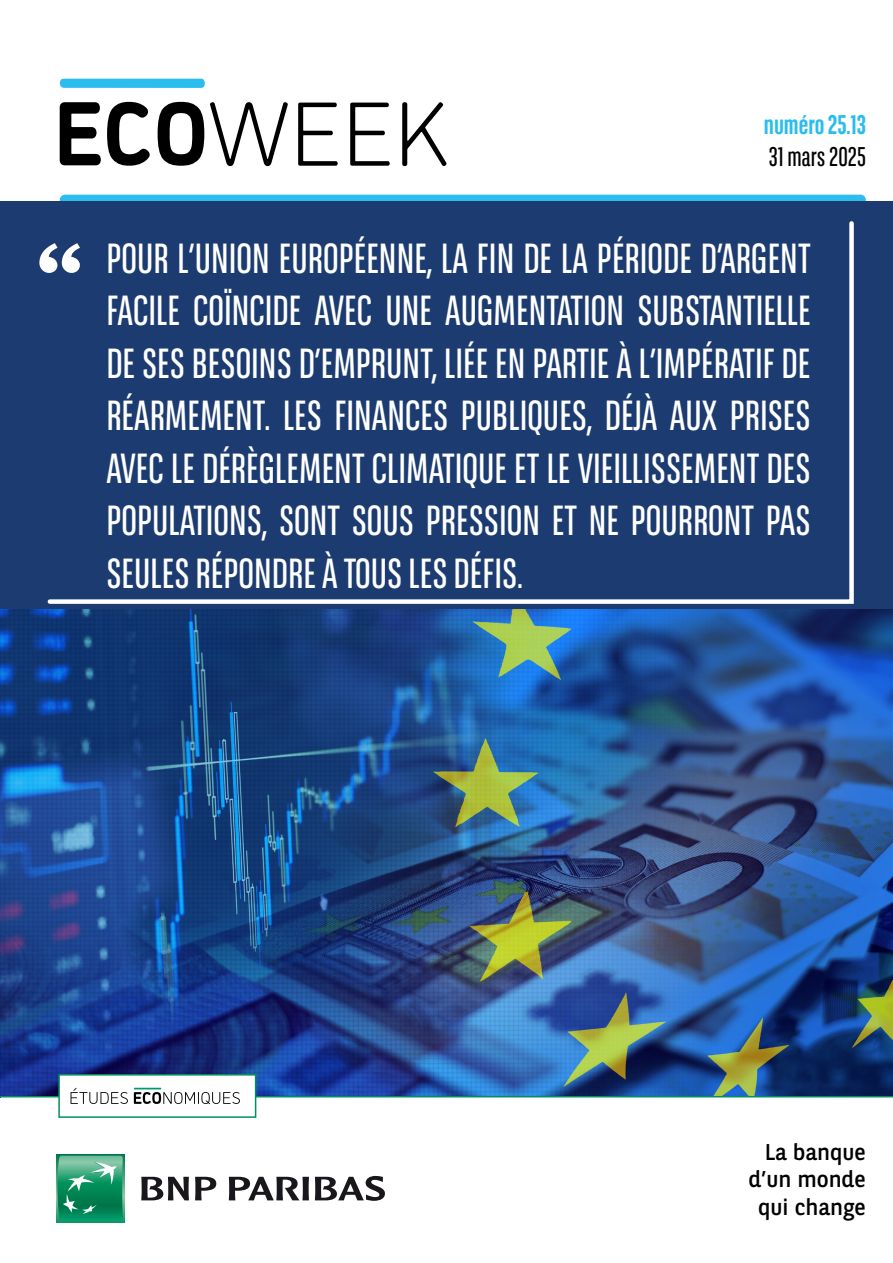
<style>
.page{position:relative;width:893px;height:1263px;background:#fff}
.page>*{position:absolute;margin:0;border:0;box-sizing:border-box;transform-origin:0 0}
.t1{font:42px/52.5px "BNPP Sans Condensed";color:#fff;text-align:justify}
.t2{font:700 27px "BNPP Sans Condensed";color:#2abdee}
.t3{font:27px "BNPP Sans Condensed";color:#000}
.t4{font:22.8px/27.3px "BNPP Sans";color:#000;text-align:right}
</style>
<div class="page">
<img style="left:0;top:608px;width:892px;height:488px">
<hr style="left:0;top:1096px;width:893px;height:1px;background:#00915b">
<div style="left:56px;top:1154px;width:68px;height:68px;background:#119263"></div>
<svg style="left:57px;top:1156px;width:66px;height:64px;background:#35a178"></svg>
<svg style="left:141px;top:1177px;width:48px;height:23px"></svg>
<svg style="left:195px;top:1177px;width:21px;height:23px"></svg>
<svg style="left:229px;top:1177px;width:80px;height:23px"></svg>
<svg style="left:315px;top:1176px;width:70px;height:25px"></svg>
<div style="left:58px;top:1074px;width:198px;height:44px;background:#fff;border:2px solid #00915b"></div>
<svg style="left:71px;top:1088px;width:57px;height:16px"></svg>
<svg style="left:134px;top:1088px;width:106px;height:16px"></svg>
<div style="left:65px;top:195px;width:796px;height:10px;background:#2abdee"></div>
<svg style="left:60px;top:102px;width:41px;height:63px"></svg>
<svg style="left:107px;top:102px;width:43px;height:64px"></svg>
<svg style="left:158px;top:102px;width:46px;height:64px"></svg>
<svg style="left:59px;top:79px;width:146px;height:9px"></svg>
<svg style="left:210px;top:102px;width:78px;height:64px"></svg>
<svg style="left:298px;top:103px;width:40px;height:63px"></svg>
<svg style="left:350px;top:103px;width:40px;height:63px"></svg>
<svg style="left:402px;top:102px;width:44px;height:64px"></svg>
<div style="left:0;top:201px;width:893px;height:407px;background:#1c3c71"></div>
<svg style="left:39px;top:250px;width:6px;height:22px"></svg>
<svg style="left:45px;top:221px;width:809px;height:383px"></svg>
<p class="t2" style="left:764px;top:109px;width:104px">numéro 25.13</p>
<p class="t3" style="left:769px;top:140px;width:98px">31 mars 2025</p>
<p class="t1" style="left:106px;top:231px;width:706px">POUR L’UNION EUROPÉENNE, LA FIN DE LA PÉRIODE D’ARGENT FACILE COÏNCIDE AVEC UNE AUGMENTATION SUBSTANTIELLE DE SES BESOINS D’EMPRUNT, LIÉE EN PARTIE À L’IMPÉRATIF DE RÉARMEMENT. LES FINANCES PUBLIQUES, DÉJÀ AUX PRISES AVEC LE DÉRÈGLEMENT CLIMATIQUE ET LE VIEILLISSEMENT DES POPULATIONS, SONT SOUS PRESSION ET NE POURRONT PAS SEULES RÉPONDRE À TOUS LES DÉFIS.</p>
<p class="t4" style="left:748px;top:1137px;width:119px">La banque d’un monde qui change</p>
</div>
